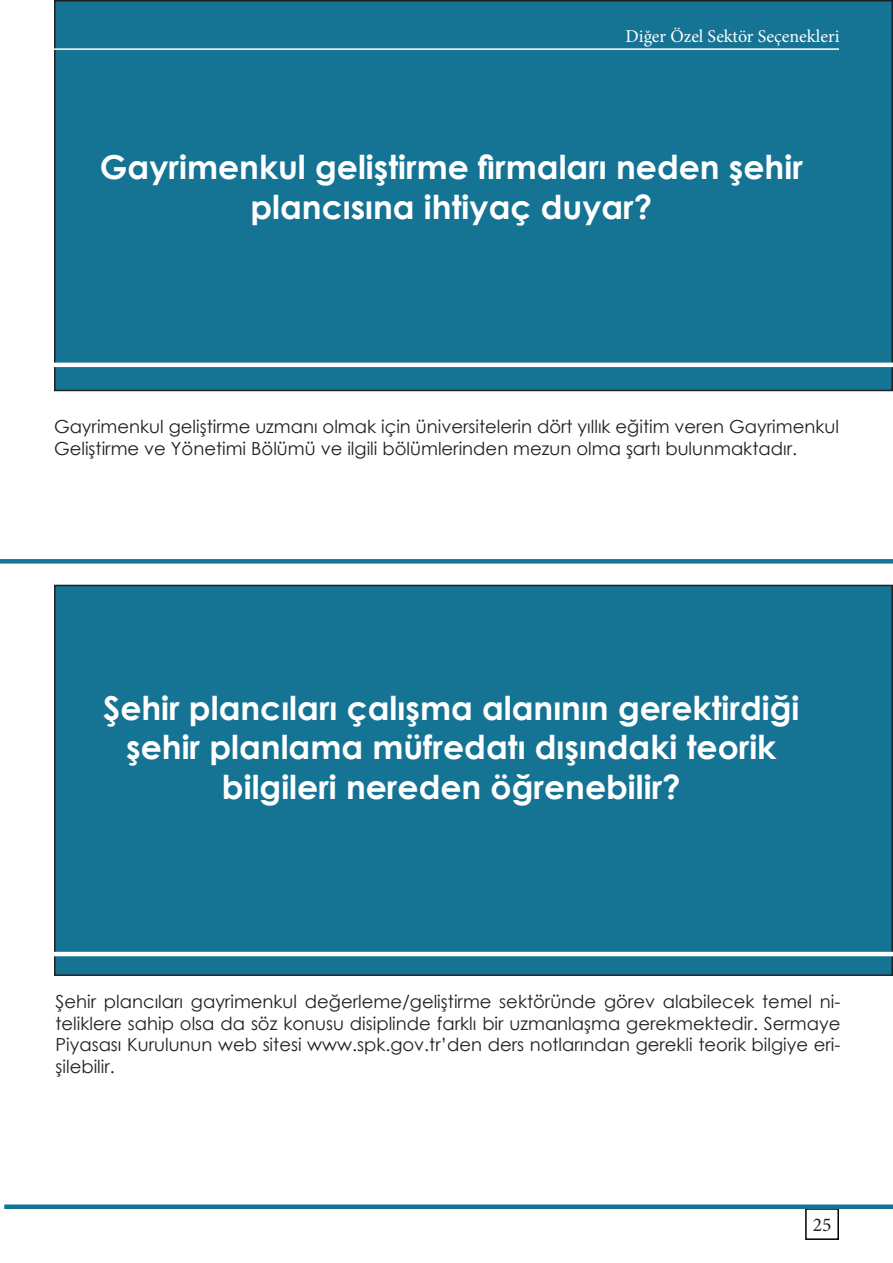
<style>
.page{position:relative;width:893px;height:1263px;background:#fff}
.page>*{position:absolute;margin:0;border:0;box-sizing:border-box;transform-origin:0 0}
.t1{font:700 33px/39.6px "Century Gothic";color:#fff;text-align:center}
.t2{font:19.5px "Minion Pro";color:#231f20}
.t3{font:18px/21.6px "Century Gothic";color:#231f20;text-align:justify}
.t4{font:18px "Minion Pro";color:#fff}
</style>
<div class="page">
<div style="left:55px;top:585px;width:837px;height:390px;background:#157394"></div>
<div style="left:54px;top:585px;width:839px;height:391px;border:2px solid #231f20"></div>
<hr style="left:54px;top:952px;width:839px;height:4px;background:#fff">
<div style="left:0;top:559px;width:893px;height:5px;background:#157394"></div>
<div style="left:55px;top:1px;width:837px;height:389px;background:#157394"></div>
<div style="left:54px;top:0;width:839px;height:391px;border:2px solid #231f20"></div>
<div style="left:805px;top:1208px;width:34px;height:32px;border:2px solid #000"></div>
<hr style="left:0;top:363px;width:893px;height:4px;background:#fff">
<div style="left:4px;top:1204px;width:889px;height:5px;background:#157394"></div>
<hr style="left:54px;top:48px;width:785px;height:2px;background:#fff">
<p class="t4" style="left:626px;top:25px;width:216px">Diğer Özel Sektör Seçenekleri</p>
<p class="t1" style="left:100px;top:146px;width:704px">Gayrimenkul geliştirme firmaları neden şehir plancısına ihtiyaç duyar?</p>
<p class="t3" style="left:54px;top:416px;width:786px">Gayrimenkul geliştirme uzmanı olmak için üniversitelerin dört yıllık eğitim veren Gayrimenkul<br>Geliştirme ve Yönetimi Bölümü ve ilgili bölümlerinden mezun olma şartı bulunmaktadır.</p>
<p class="t1" style="left:103px;top:686px;width:698px">Şehir plancıları çalışma alanının gerektirdiği şehir planlama müfredatı dışındaki teorik</p>
<p class="t1" style="left:222px;top:766px;width:460px">bilgileri nereden öğrenebilir?</p>
<p class="t3" style="left:56px;top:991px;width:786px">Şehir plancıları gayrimenkul değerleme/geliştirme sektöründe görev alabilecek temel ni&shy;teliklere sahip olsa da söz konusu disiplinde farklı bir uzmanlaşma gerekmektedir. Sermaye Piyasası Kurulunun web sitesi www.spk.gov.tr’den ders notlarından gerekli teorik bilgiye eri&shy;şilebilir.</p>
<p class="t2" style="left:813px;top:1212px;width:20px">25</p>
</div>
